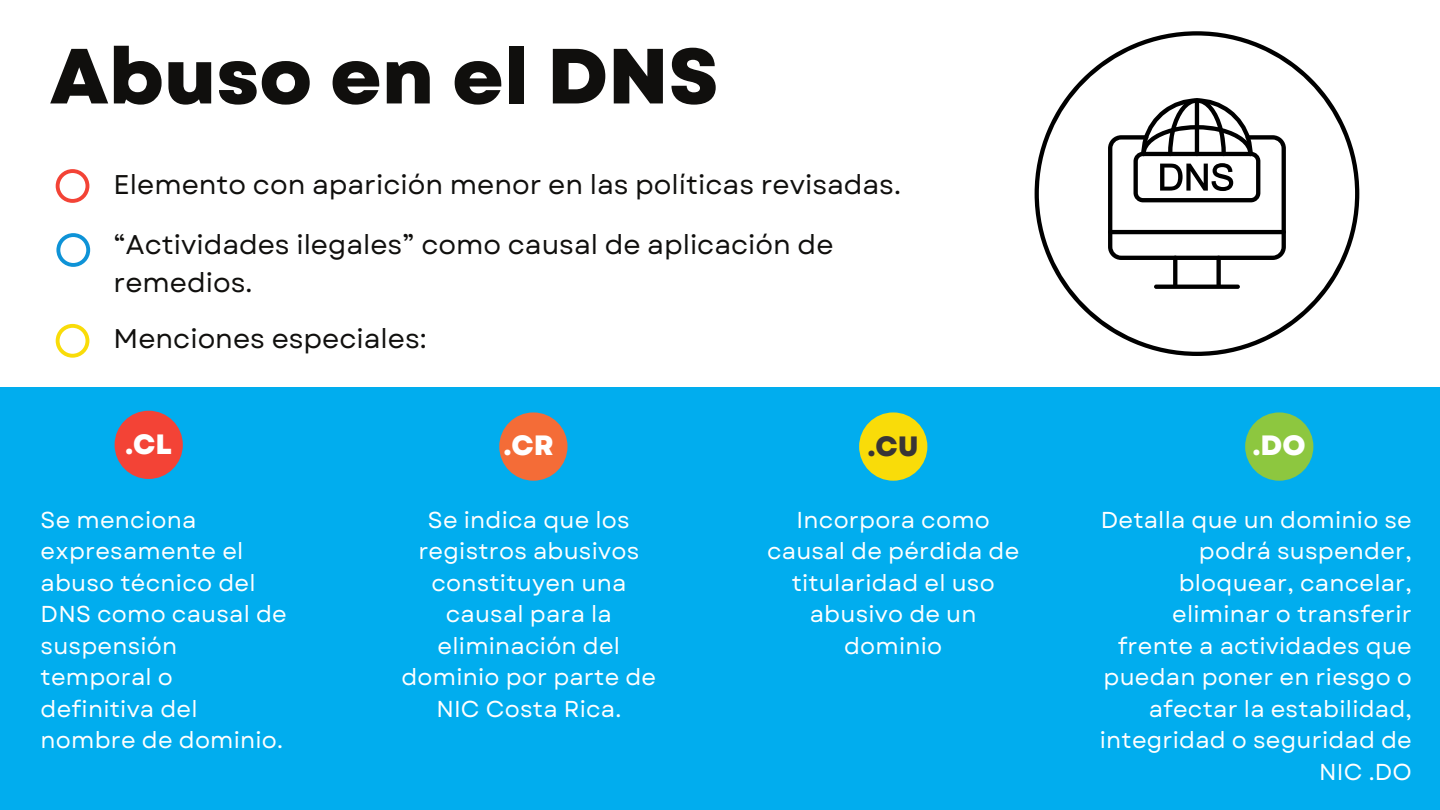
<style>
.page{position:relative;width:1440px;height:810px;background:#fff}
.page>*{position:absolute;margin:0;border:0;box-sizing:border-box;transform-origin:0 0}
.t1{font:800 78px "Garet";color:#100f0d}
.t2{font:800 27.9px "Garet";color:#fff}
.t3{font:800 27.9px "Garet";color:#393536}
.t4{font:27px/37.5px "Garet";color:#100f0d}
.t5{font:23px/31.5px "Garet";letter-spacing:.01em;color:#fff;text-align:center}
</style>
<div class="page">
<div style="left:0;top:388px;width:1440px;height:422px;background:#01adee"></div>
<div style="left:115px;top:411px;width:68px;height:68px;background:#f34336;border-radius:50%"></div>
<div style="left:499px;top:412px;width:69px;height:69px;background:#f46c37;border-radius:50%"></div>
<div style="left:859px;top:412px;width:68px;height:69px;background:#f9dc09;border-radius:50%"></div>
<div style="left:1245px;top:412px;width:68px;height:69px;background:#8dc73f;border-radius:50%"></div>
<svg style="left:1035px;top:31px;width:324px;height:325px"></svg>
<svg style="left:56px;top:169px;width:33px;height:34px"></svg>
<svg style="left:56px;top:233px;width:34px;height:34px"></svg>
<svg style="left:56px;top:324px;width:33px;height:34px"></svg>
<p class="t1" style="left:50px;top:20px;width:670px">Abuso en el DNS</p>
<p class="t4" style="left:114px;top:166px;width:789px">Elemento con aparición menor en las políticas revisadas.</p>
<p class="t4" style="left:114px;top:226px;width:721px">“Actividades ilegales” como causal de aplicación de remedios.</p>
<p class="t4" style="left:114px;top:320px;width:315px">Menciones especiales:</p>
<p class="t2" style="left:126px;top:424px;width:48px">.CL</p>
<p class="t2" style="left:504px;top:425px;width:52px">.CR</p>
<p class="t3" style="left:868px;top:426px;width:52px">.CU</p>
<p class="t2" style="left:1253px;top:425px;width:54px">.DO</p>
<p class="t5" style="left:41px;top:504px;width:248px;text-align:left">Se menciona expresamente el abuso técnico del<br>DNS como causal de suspensión temporal o definitiva del nombre de dominio.</p>
<p class="t5" style="left:401px;top:504px;width:256px">Se indica que los registros abusivos constituyen una causal para la eliminación del dominio por parte de<br>NIC Costa Rica.</p>
<p class="t5" style="left:767px;top:504px;width:254px">Incorpora como causal de pérdida de titularidad el uso abusivo de un dominio</p>
<p class="t5" style="left:1100px;top:504px;width:314px;text-align:right">Detalla que un dominio se podrá suspender, bloquear, cancelar, eliminar o transferir frente a actividades que puedan poner en riesgo o afectar la estabilidad, integridad o seguridad de<br>NIC .DO</p>
</div>
